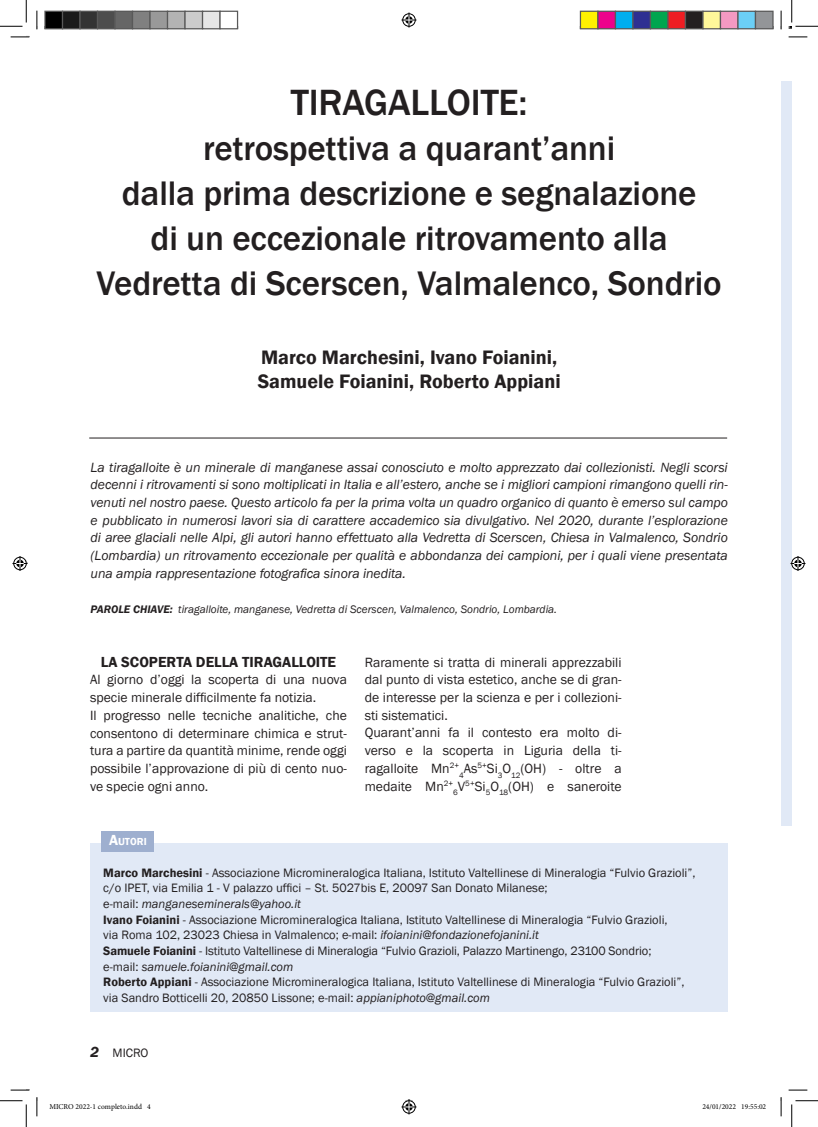
<style>
.page{position:relative;width:818px;height:1127px;background:#fff}
.page>*{position:absolute;margin:0;border:0;box-sizing:border-box;transform-origin:0 0}
.t1{font:500 37.5px "Franklin Gothic";letter-spacing:-.005em;color:#231f20}
.t2{font:500 35px/45px "Franklin Gothic";letter-spacing:-.005em;color:#231f20;text-align:center}
.t3{font:600 20px/23.8px "Franklin Gothic";color:#231f20}
.t4{font:600 15px "Franklin Gothic";color:#231f20}
.t5{font:italic 13.75px/17.8px "Franklin Gothic";letter-spacing:-.005em;color:#231f20;text-align:justify}
.t6{font:13.75px/17.8px "Franklin Gothic";color:#231f20}
.t7{font:12.5px/15.6px "Franklin Gothic";color:#231f20}
.t8{font:italic 11.25px "Franklin Gothic";color:#231f20}
.t9{font:600 10.5px "Franklin Gothic";color:#fff}
.t10{font:7.5px "Minion Pro";color:#000}
.s1{font-weight:600}
.s2{font-size:15px}
.s3{font-style:italic}
.s4{font-weight:600;font-style:italic;font-size:15px}
</style>
<div class="page">
<div style="left:781px;top:81px;width:11px;height:745px;background:#e1e9f6"></div>
<div style="left:90px;top:843px;width:638px;height:168px;background:#e1e9f6"></div>
<div style="left:102px;top:831px;width:52px;height:20px;background:#9eafcf"></div>
<hr style="left:89px;top:437px;width:638px;height:1px;background:#231f20">
<svg style="left:11px;top:36px;width:18px;height:2px"></svg>
<svg style="left:788px;top:36px;width:19px;height:2px"></svg>
<svg style="left:11px;top:1089px;width:18px;height:1px"></svg>
<svg style="left:788px;top:1089px;width:19px;height:1px"></svg>
<svg style="left:36px;top:11px;width:2px;height:18px"></svg>
<svg style="left:36px;top:1097px;width:2px;height:18px"></svg>
<svg style="left:780px;top:11px;width:2px;height:18px"></svg>
<svg style="left:780px;top:1097px;width:2px;height:18px"></svg>
<svg style="left:0;top:0;width:27px;height:27px"></svg>
<svg style="left:0;top:1100px;width:27px;height:26px"></svg>
<svg style="left:788px;top:0;width:30px;height:29px"></svg>
<svg style="left:791px;top:1100px;width:27px;height:26px"></svg>
<svg style="left:401px;top:13px;width:15px;height:15px"></svg>
<svg style="left:401px;top:1099px;width:15px;height:15px"></svg>
<svg style="left:13px;top:556px;width:15px;height:15px"></svg>
<svg style="left:790px;top:556px;width:15px;height:15px"></svg>
<div style="left:45px;top:11px;width:18px;height:18px;background:#000"></div>
<div style="left:44px;top:11px;width:19px;height:18px;border:1px solid #595959"></div>
<div style="left:63px;top:11px;width:17px;height:18px;background:#1a1a1a"></div>
<div style="left:62px;top:11px;width:19px;height:18px;border:1px solid #595959"></div>
<div style="left:80px;top:11px;width:18px;height:18px;background:#333"></div>
<div style="left:79px;top:11px;width:19px;height:18px;border:1px solid #595959"></div>
<div style="left:98px;top:11px;width:17px;height:18px;background:#4d4d4d"></div>
<div style="left:97px;top:11px;width:19px;height:18px;border:1px solid #595959"></div>
<div style="left:115px;top:11px;width:18px;height:18px;background:#666"></div>
<div style="left:114px;top:11px;width:19px;height:18px;border:1px solid #595959"></div>
<div style="left:133px;top:11px;width:17px;height:18px;background:#808080"></div>
<div style="left:132px;top:11px;width:19px;height:18px;border:1px solid #595959"></div>
<div style="left:150px;top:11px;width:18px;height:18px;background:#999"></div>
<div style="left:149px;top:11px;width:19px;height:18px;border:1px solid #595959"></div>
<div style="left:168px;top:11px;width:17px;height:18px;background:#b3b3b3"></div>
<div style="left:167px;top:11px;width:19px;height:18px;border:1px solid #595959"></div>
<div style="left:185px;top:11px;width:18px;height:18px;background:#ccc"></div>
<div style="left:184px;top:11px;width:19px;height:18px;border:1px solid #595959"></div>
<div style="left:203px;top:11px;width:17px;height:18px;background:#e6e6e6"></div>
<div style="left:202px;top:11px;width:19px;height:18px;border:1px solid #595959"></div>
<div style="left:219px;top:11px;width:19px;height:18px;border:1px solid #595959"></div>
<div style="left:580px;top:11px;width:18px;height:18px;background:#fff101"></div>
<div style="left:580px;top:11px;width:18px;height:18px;border:1px solid #595959"></div>
<div style="left:598px;top:11px;width:17px;height:18px;background:#ed028c"></div>
<div style="left:597px;top:11px;width:19px;height:18px;border:1px solid #595959"></div>
<div style="left:615px;top:11px;width:18px;height:18px;background:#00aeef"></div>
<div style="left:615px;top:11px;width:18px;height:18px;border:1px solid #595959"></div>
<div style="left:633px;top:11px;width:17px;height:18px;background:#2e3092"></div>
<div style="left:632px;top:11px;width:19px;height:18px;border:1px solid #595959"></div>
<div style="left:650px;top:11px;width:18px;height:18px;background:#00a54f"></div>
<div style="left:650px;top:11px;width:18px;height:18px;border:1px solid #595959"></div>
<div style="left:668px;top:11px;width:17px;height:18px;background:#ee1d23"></div>
<div style="left:667px;top:11px;width:19px;height:18px;border:1px solid #595959"></div>
<div style="left:685px;top:11px;width:18px;height:18px;background:#231f20"></div>
<div style="left:685px;top:11px;width:18px;height:18px;border:1px solid #595959"></div>
<div style="left:703px;top:11px;width:17px;height:18px;background:#fff79a"></div>
<div style="left:702px;top:11px;width:19px;height:18px;border:1px solid #595959"></div>
<div style="left:720px;top:11px;width:18px;height:18px;background:#f499c2"></div>
<div style="left:720px;top:11px;width:18px;height:18px;border:1px solid #595959"></div>
<div style="left:738px;top:11px;width:17px;height:18px;background:#6bcff6"></div>
<div style="left:737px;top:11px;width:19px;height:18px;border:1px solid #595959"></div>
<div style="left:755px;top:11px;width:18px;height:18px;background:#939598"></div>
<div style="left:755px;top:11px;width:18px;height:18px;border:1px solid #595959"></div>
<p class="t1" style="left:291px;top:79px;width:238px">TIRAGALLOITE:</p>
<p class="t2" style="left:97px;top:126px;width:627px">retrospettiva a quarant’anni<br>dalla prima descrizione e segnalazione<br>di un eccezionale ritrovamento alla Vedretta di Scerscen, Valmalenco, Sondrio</p>
<p class="t3" style="left:258px;top:345px;width:304px">Marco Marchesini, Ivano Foianini,<br>Samuele Foianini, Roberto Appiani</p>
<p class="t5" style="left:91px;top:458px;width:639px">La tiragalloite è un minerale di manganese assai conosciuto e molto apprezzato dai collezionisti. Negli scorsi decenni i ritrovamenti si sono moltiplicati in Italia e all’estero, anche se i migliori campioni rimangono quelli rin&shy;venuti nel nostro paese. Questo articolo fa per la prima volta un quadro organico di quanto è emerso sul campo e pubblicato in numerosi lavori sia di carattere accademico sia divulgativo. Nel 2020, durante l’esplorazione di aree glaciali nelle Alpi, gli autori hanno effettuato alla Vedretta di Scerscen, Chiesa in Valmalenco, Sondrio (Lombardia) un ritrovamento eccezionale per qualità e abbondanza dei campioni, per i quali viene presentata una ampia rappresentazione fotografica sinora inedita.</p>
<p class="t8" style="left:91px;top:602px;width:468px"><span class="s1">PAROLE CHIAVE:</span> tiragalloite, manganese, Vedretta di Scerscen, Valmalenco, Sondrio, Lombardia.</p>
<p class="t4" style="left:101px;top:652px;width:237px">LA SCOPERTA DELLA TIRAGALLOITE</p>
<p class="t6" style="left:90px;top:671px;width:258px">Al giorno d’oggi la scoperta di una nuova specie minerale difficilmente fa notizia.<br>Il progresso nelle tecniche analitiche, che consentono di determinare chimica e strut&shy;tura a partire da quantità minime, rende oggi possibile l’approvazione di più di cento nuo&shy;ve specie ogni anno.</p>
<p class="t9" style="left:109px;top:835px;width:39px"><span class="s2">A</span>UTORI</p>
<p class="t6" style="left:365px;top:653px;width:258px">Raramente si tratta di minerali apprezzabili dal punto di vista estetico, anche se di gran&shy;de interesse per la scienza e per i collezioni&shy;sti sistematici.<br>Quarant’anni fa il contesto era molto di&shy;verso e la scoperta in Liguria della ti&shy;ragalloite Mn<sup>2+</sup><sub>4</sub>As<sup>5+</sup>Si<sub>3</sub>O<sub>12</sub>(OH) - oltre a medaite Mn<sup>2+</sup><sub>6</sub>V<sup>5+</sup>Si<sub>5</sub>O<sub>18</sub>(OH) e saneroite</p>
<p class="t7" style="left:103px;top:864px;width:594px"><span class="s1">Marco Marchesini</span> - Associazione Micromineralogica Italiana, Istituto Valtellinese di Mineralogia “Fulvio Grazioli”, c/o IPET, via Emilia 1 - V palazzo uffici – St. 5027bis E, 20097 San Donato Milanese;<br>e-mail: <span class="s3">manganeseminerals@yahoo.it<br></span><span class="s1">Ivano Foianini</span> - Associazione Micromineralogica Italiana, Istituto Valtellinese di Mineralogia “Fulvio Grazioli,<br>via Roma 102, 23023 Chiesa in Valmalenco; e-mail: <span class="s3">ifoianini@fondazionefojanini.it<br></span><span class="s1">Samuele Foianini</span> - Istituto Valtellinese di Mineralogia “Fulvio Grazioli, Palazzo Martinengo, 23100 Sondrio;<br>e-mail: <span class="s3">samuele.foianini@gmail.com<br></span><span class="s1">Roberto Appiani</span> - Associazione Micromineralogica Italiana, Istituto Valtellinese di Mineralogia “Fulvio Grazioli”, via Sandro Botticelli 20, 20850 Lissone; e-mail: <span class="s3">appianiphoto@gmail.com</span></p>
<p class="t7" style="left:90px;top:1044px;width:60px"><span class="s4">2</span> MICRO</p>
<p class="t10" style="left:49px;top:1100px;width:73px">MICRO 2022-1.indd 2</p>
<p class="t10" style="left:745px;top:1101px;width:23px">95502</p>
<p class="t10" style="left:702px;top:1100px;width:65px">24/01/2022 12:14:37</p>
<p class="t10" style="left:98px;top:1101px;width:54px">completo.indd 4</p>
</div>
